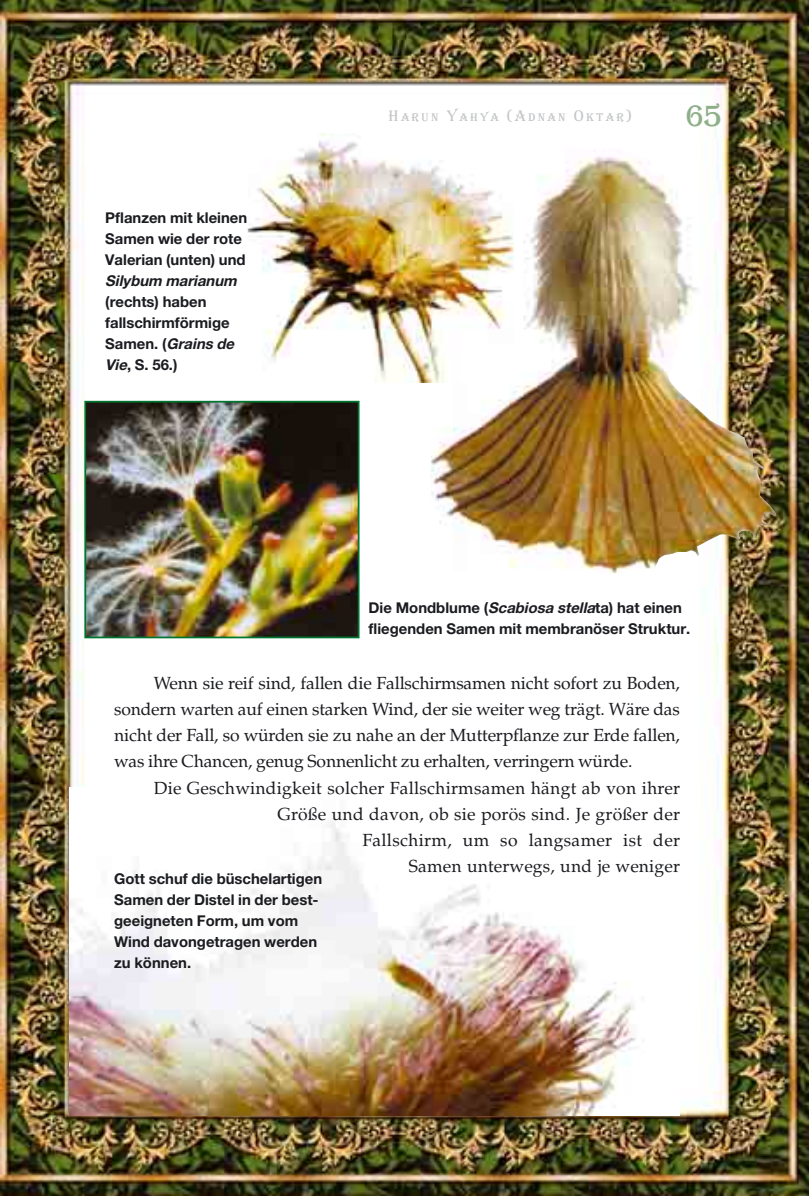
<style>
.page{position:relative;width:809px;height:1196px;background:#fff}
.page>*{position:absolute;margin:0;border:0;box-sizing:border-box;transform-origin:0 0}
.t1{font:42px "Algerian T";color:#8eaf89}
.t2{font:17.5px/26.2px "Palatino Turk";letter-spacing:.015em;color:#1b1c20;text-align:justify}
.t3{font:15.75px "Algerian T";letter-spacing:.15em;color:#c3c5c7}
.t4{font:14.88px/21px "Helvetica T Bold";color:#1b1c20}
.t5{font:italic 14.88px "Helvetica T Bold";color:#1b1c20}
.s1{font-style:italic}
</style>
<div class="page">
<img style="left:0;top:0;width:808px;height:1196px">
<img style="left:87px;top:404px;width:269px;height:231px">
<div style="left:84px;top:401px;width:275px;height:237px;border:2px solid #007530"></div>
<div style="left:70px;top:787px;width:610px;height:328px;background:#fff"></div>
<img style="left:70px;top:821px;width:566px;height:294px">
<img style="left:430px;top:134px;width:346px;height:439px">
<div style="left:221px;top:134px;width:293px;height:249px;background:#fff"></div>
<img style="left:247px;top:134px;width:267px;height:249px">
<p class="t4" style="left:105px;top:208px;width:143px">Pflanzen mit kleinen<br>Samen wie der rote<br>Valerian (unten) und</p>
<p class="t5" style="left:105px;top:275px;width:133px">Silybum marianum</p>
<p class="t4" style="left:105px;top:292px;width:130px">(rechts) haben fallschirmförmige<br>Samen. (<span class="s1">Grains de<br>Vie</span>, S. 56.)</p>
<p class="t3" style="left:388px;top:106px;width:244px">Harun Yahya (Adnan Oktar)</p>
<h1 class="t1" style="left:685px;top:87px;width:37px">65</h1>
<p class="t4" style="left:368px;top:598px;width:323px">Die Mondblume (<span class="s1">Scabiosa stella</span>ta) hat einen fliegenden Samen mit membranöser Struktur.</p>
<p class="t2" style="left:114px;top:672px;width:567px;text-indent:40px">Wenn sie reif sind, fallen die Fallschirmsamen nicht sofort zu Boden, sondern warten auf einen starken Wind, der sie weiter weg trägt. Wäre das nicht der Fall, so würden sie zu nahe an der Mutterpflanze zur Erde fallen, was ihre Chancen, genug Sonnenlicht zu erhalten, verringern würde.</p>
<p class="t2" style="left:154px;top:777px;width:527px;text-align:right">Die Geschwindigkeit solcher Fallschirmsamen hängt ab von ihrer Größe und davon, ob sie porös sind. Je größer der<br>Fallschirm, um so langsamer ist der<br>Samen unterwegs, und je weniger</p>
<p class="t4" style="left:114px;top:869px;width:209px">Gott schuf die büschelartigen<br>Samen der Distel in der best&shy;geeigneten Form, um vom<br>Wind davongetragen werden zu können.</p>
</div>
